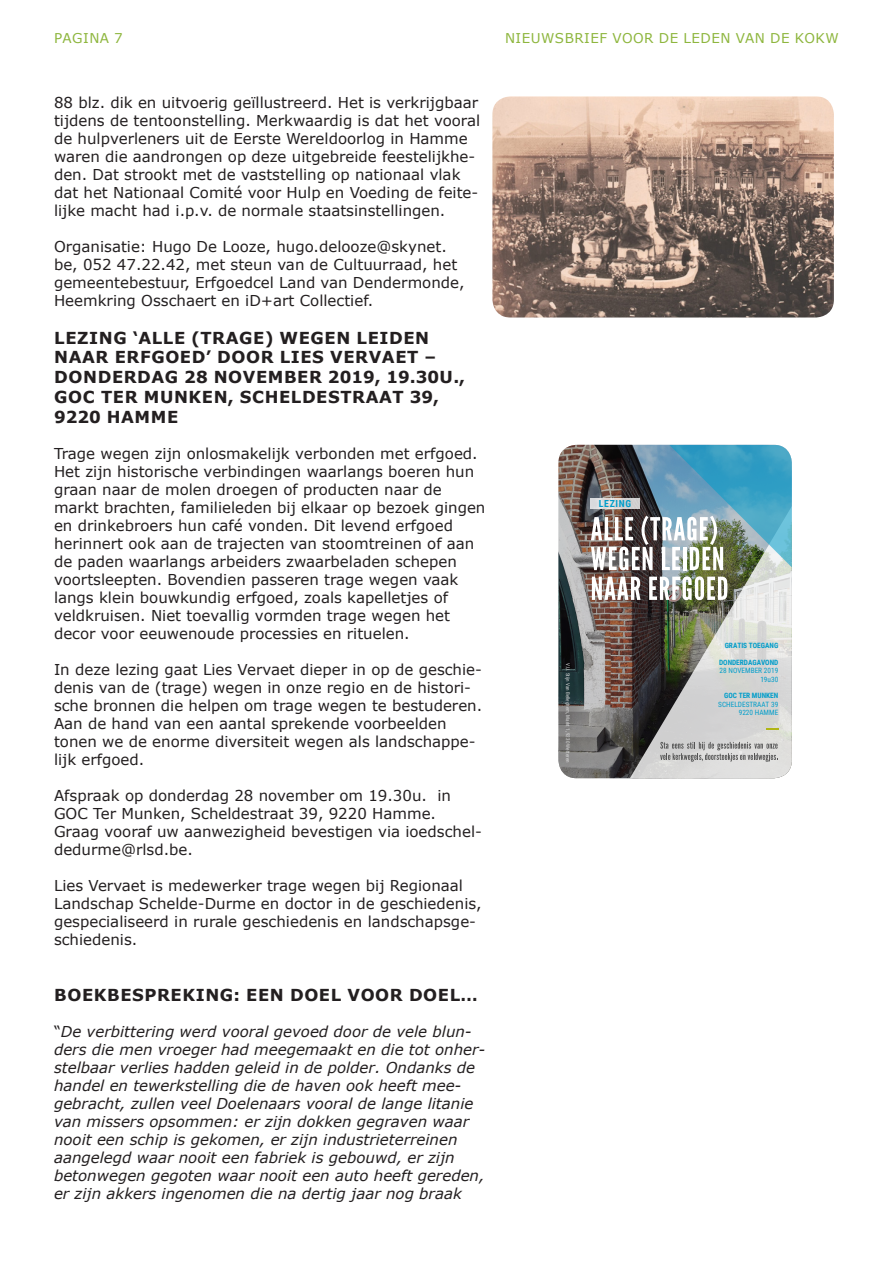
<style>
.page{position:relative;width:893px;height:1263px;background:#fff}
.page>*{position:absolute;margin:0;border:0;box-sizing:border-box;transform-origin:0 0}
.t1{font:700 16.5px/19.8px "Verdana";letter-spacing:.035em;color:#231f20}
.t2{font:15px/18px "Verdana";color:#231f20}
.t3{font:italic 15px/18px "Verdana";color:#231f20}
.t4{font:13.5px "Verdana";letter-spacing:.035em;color:#8eb63e}
.t5{font:700 9.75px "Roboto Condensed";letter-spacing:.07em;color:#009dca}
.t6{font:7.35px/8.4px "Roboto Condensed";color:#009dca;text-align:right}
.t7{font:700 7.35px "Roboto Condensed";color:#009dca}
.t8{font:5.1px "Roboto Condensed";color:#d9d9d9}
.s1{font-style:normal}
.s2{font-weight:700}
</style>
<div class="page">
<img style="left:492px;top:96px;width:342px;height:221px">
<svg style="left:558px;top:445px;width:61px;height:333px;background:#797471"></svg>
<svg style="left:619px;top:614px;width:173px;height:164px;background:#a2a09b"></svg>
<img style="left:591px;top:445px;width:201px;height:169px">
<svg style="left:591px;top:498px;width:49px;height:11px"></svg>
<svg style="left:766px;top:728px;width:12px;height:2px"></svg>
<svg style="left:660px;top:742px;width:118px;height:20px;background:#b6b5b5"></svg>
<p class="t4" style="left:54px;top:29px;width:70px">PAGINA 7</p>
<p class="t4" style="left:505px;top:29px;width:335px">NIEUWSBRIEF VOOR DE LEDEN VAN DE KOKW</p>
<p class="t2" style="left:54px;top:93px;width:428px">88 blz. dik en uitvoerig geïllustreerd. Het is verkrijgbaar tijdens de tentoonstelling. Merkwaardig is dat het vooral de hulpverleners uit de Eerste Wereldoorlog in Hamme waren die aandrongen op deze uitgebreide feestelijkhe&shy;den. Dat strookt met de vaststelling op nationaal vlak dat het Nationaal Comité voor Hulp en Voeding de feite&shy;lijke macht had i.p.v. de normale staatsinstellingen.</p>
<p class="t2" style="left:54px;top:237px;width:412px">Organisatie: Hugo De Looze, hugo.delooze@skynet. be, 052 47.22.42, met steun van de Cultuurraad, het gemeentebestuur, Erfgoedcel Land van Dendermonde, Heemkring Osschaert en iD+art Collectief.</p>
<p class="t1" style="left:54px;top:327px;width:413px">LEZING ‘ALLE (TRAGE) WEGEN LEIDEN<br>NAAR ERFGOED’ DOOR LIES VERVAET –<br>DONDERDAG 28 NOVEMBER 2019, 19.30U.,<br>GOC TER MUNKEN, SCHELDESTRAAT 39,<br>9220 HAMME</p>
<p class="t2" style="left:54px;top:444px;width:433px">Trage wegen zijn onlosmakelijk verbonden met erfgoed.<br>Het zijn historische verbindingen waarlangs boeren hun graan naar de molen droegen of producten naar de markt brachten, familieleden bij elkaar op bezoek gingen en drinkebroers hun café vonden. Dit levend erfgoed herinnert ook aan de trajecten van stoomtreinen of aan de paden waarlangs arbeiders zwaarbeladen schepen voortsleepten. Bovendien passeren trage wegen vaak langs klein bouwkundig erfgoed, zoals kapelletjes of veldkruisen. Niet toevallig vormden trage wegen het decor voor eeuwenoude processies en rituelen.</p>
<p class="t2" style="left:54px;top:660px;width:430px">In deze lezing gaat Lies Vervaet dieper in op de geschie&shy;denis van de (trage) wegen in onze regio en de histori&shy;sche bronnen die helpen om trage wegen te bestuderen.<br>Aan de hand van een aantal sprekende voorbeelden tonen we de enorme diversiteit wegen als landschappe&shy;lijk erfgoed.</p>
<p class="t2" style="left:54px;top:786px;width:429px">Afspraak op donderdag 28 november om 19.30u. in GOC Ter Munken, Scheldestraat 39, 9220 Hamme.<br>Graag vooraf uw aanwezigheid bevestigen via ioedschel&shy;dedurme@rlsd.be.</p>
<p class="t2" style="left:54px;top:876px;width:429px">Lies Vervaet is medewerker trage wegen bij Regionaal Landschap Schelde-Durme en doctor in de geschiedenis, gespecialiseerd in rurale geschiedenis en landschapsge&shy;schiedenis.</p>
<p class="t1" style="left:54px;top:984px;width:425px">BOEKBESPREKING: EEN DOEL VOOR DOEL…</p>
<p class="t3" style="left:54px;top:1022px;width:433px"><span class="s1">“</span>De verbittering werd vooral gevoed door de vele blun&shy;ders die men vroeger had meegemaakt en die tot onher&shy;stelbaar verlies hadden geleid in de polder. Ondanks de handel en tewerkstelling die de haven ook heeft mee&shy;gebracht, zullen veel Doelenaars vooral de lange litanie van missers opsommen: er zijn dokken gegraven waar nooit een schip is gekomen, er zijn industrieterreinen aangelegd waar nooit een fabriek is gebouwd, er zijn betonwegen gegoten waar nooit een auto heeft gereden, er zijn akkers ingenomen die na dertig jaar nog braak</p>
<p class="t5" style="left:599px;top:496px;width:34px">LEZING</p>
<p class="t8" style="left:571px;top:663px;width:101px;rotate:90deg">V.U. Stijn Van Belleghem, Markt 1, 9230 Wetteren</p>
<p class="t7" style="left:725px;top:640px;width:55px">GRATIS TOEGANG</p>
<p class="t6" style="left:719px;top:658px;width:61px"><span class="s2">DONDERDAGAVOND<br></span>28 NOVEMBER 2019<br>19u30</p>
<p class="t6" style="left:718px;top:691px;width:61px"><span class="s2">GOC TER MUNKEN<br></span>SCHELDESTRAAT 39<br>9220 HAMME</p>
</div>
